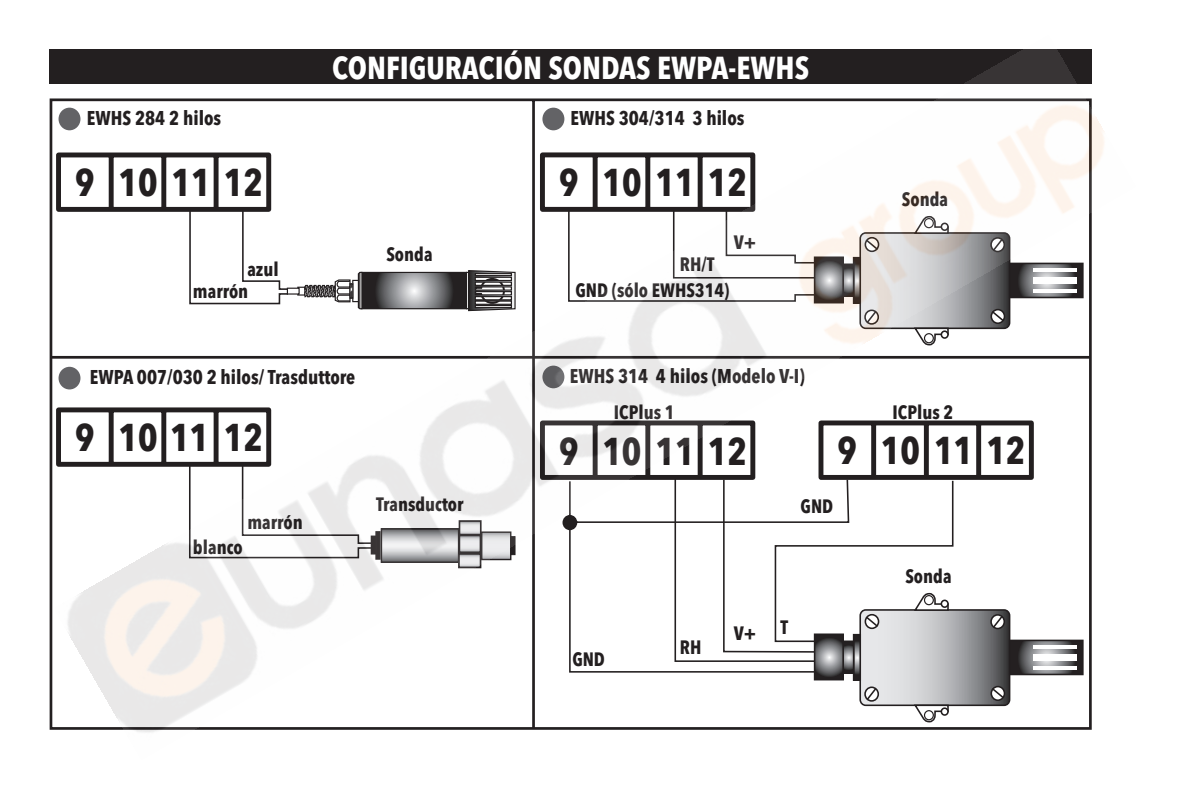
<style>
.page{position:relative;width:1191px;height:794px;background:#fff}
.page>*{position:absolute;margin:0;border:0;box-sizing:border-box;transform-origin:0 0}
.t1{font:700 condensed 38.5px "Avenir Next LT Pro";color:#231f20}
.t2{font:700 condensed 31.5px "Avenir Next LT Pro";color:#fff}
.t3{font:700 condensed 19.95px "Avenir Next LT Pro";color:#231f20}
.t4{font:700 condensed 19.25px "Avenir Next LT Pro";color:#231f20}
</style>
<div class="page">
<img style="left:55px;top:49px;width:1049px;height:683px">
<h2 class="t2" style="left:332px;top:49px;width:479px">CONFIGURACIÓN SONDAS EWPA-EWHS</h2>
<p class="t3" style="left:87px;top:106px;width:136px">EWHS 284 2 hilos</p>
<p class="t3" style="left:570px;top:106px;width:175px">EWHS 304/314 3 hilos</p>
<h1 class="t1" style="left:75px;top:159px;width:189px">9 10 11 12</h1>
<h1 class="t1" style="left:559px;top:159px;width:189px">9 10 11 12</h1>
<p class="t4" style="left:247px;top:258px;width:33px">azul</p>
<p class="t4" style="left:386px;top:243px;width:48px">Sonda</p>
<p class="t4" style="left:680px;top:252px;width:36px">RH/T</p>
<p class="t4" style="left:734px;top:230px;width:24px">V+</p>
<p class="t4" style="left:193px;top:280px;width:57px">marrón</p>
<p class="t4" style="left:575px;top:279px;width:155px">GND (sólo EWHS314)</p>
<p class="t3" style="left:90px;top:365px;width:267px">EWPA 007/030 2 hilos/ Trasduttore</p>
<p class="t3" style="left:570px;top:364px;width:236px">EWHS 314 4 hilos (Modelo V-I)</p>
<p class="t4" style="left:902px;top:187px;width:48px">Sonda</p>
<h1 class="t1" style="left:75px;top:414px;width:189px">9 10 11 12</h1>
<p class="t4" style="left:247px;top:510px;width:57px">marrón</p>
<p class="t4" style="left:193px;top:535px;width:51px">blanco</p>
<p class="t4" style="left:376px;top:492px;width:89px">Transductor</p>
<p class="t4" style="left:614px;top:400px;width:62px">ICPlus 1</p>
<p class="t4" style="left:892px;top:400px;width:62px">ICPlus 2</p>
<h1 class="t1" style="left:559px;top:428px;width:189px">9 10 11 12</h1>
<h1 class="t1" style="left:837px;top:426px;width:189px">9 10 11 12</h1>
<p class="t4" style="left:572px;top:647px;width:34px">GND</p>
<p class="t4" style="left:800px;top:494px;width:34px">GND</p>
<p class="t4" style="left:680px;top:635px;width:23px">RH</p>
<p class="t4" style="left:734px;top:622px;width:24px">V+</p>
<p class="t4" style="left:780px;top:615px;width:9px">T</p>
<p class="t4" style="left:905px;top:564px;width:48px">Sonda</p>
</div>
